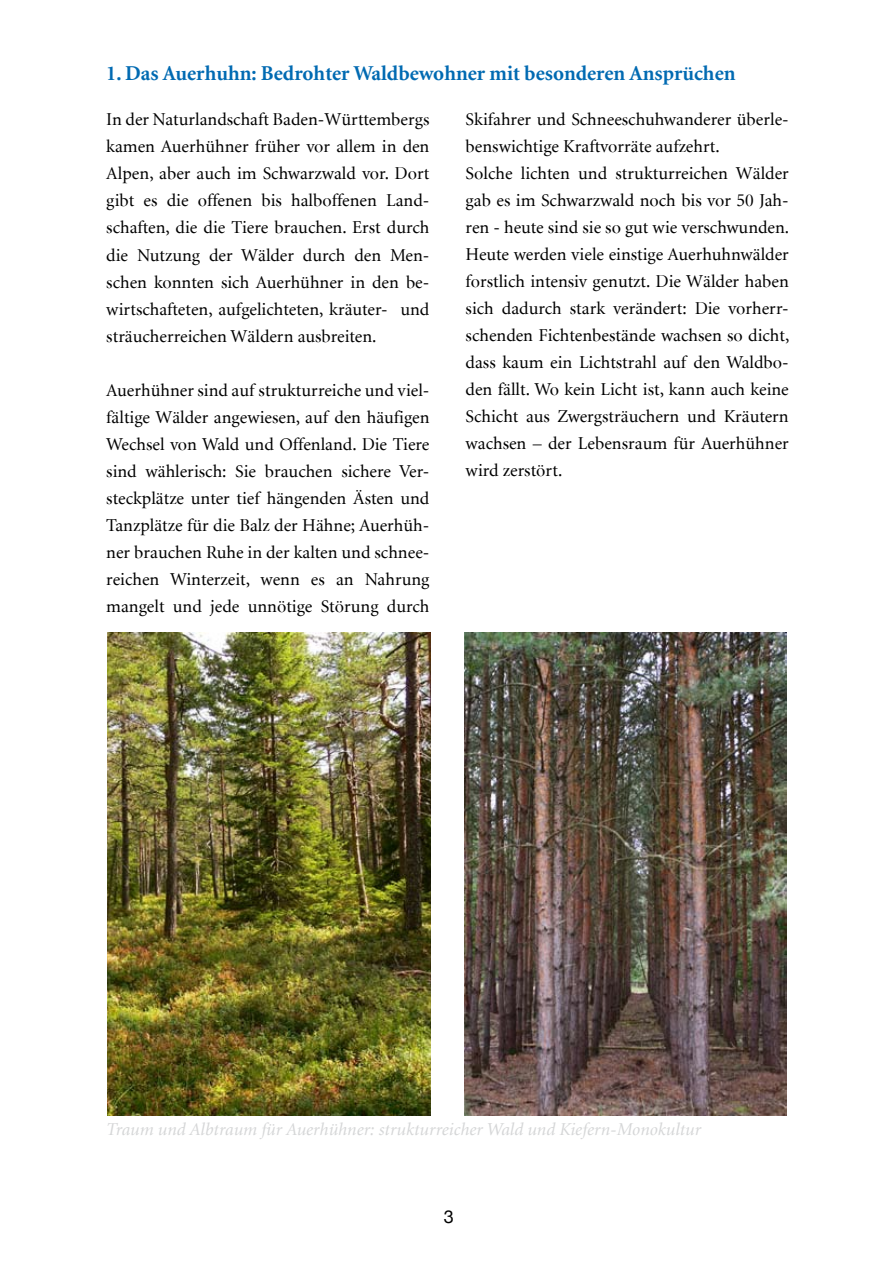
<style>
.page{position:relative;width:893px;height:1263px;background:#fff}
.page>*{position:absolute;margin:0;border:0;box-sizing:border-box;transform-origin:0 0}
.t1{font:700 21px "Minion";color:#006ab2}
.t2{font:18px/27px "Minion";color:#000;text-align:justify}
.t3{font:italic 18px "Minion";color:#d5d6d7}
.t4{font:18px "Helvetica Neue";color:#000}
</style>
<div class="page">
<img style="left:464px;top:632px;width:323px;height:484px">
<img style="left:107px;top:632px;width:324px;height:484px">
<p class="t1" style="left:106px;top:62px;width:631px">1. Das Auerhuhn: Bedrohter Waldbewohner mit besonderen Ansprüchen</p>
<p class="t2" style="left:106px;top:107px;width:325px">In der Naturlandschaft Baden-Württembergs kamen Auerhühner früher vor allem in den Alpen, aber auch im Schwarzwald vor. Dort gibt es die offenen bis halboffenen Land&shy;schaften, die die Tiere brauchen. Erst durch die Nutzung der Wälder durch den Men&shy;schen konnten sich Auerhühner in den be&shy;wirtschafteten, aufgelichteten, kräuter- und sträucherreichen Wäldern ausbreiten.</p>
<p class="t2" style="left:106px;top:377px;width:325px">Auerhühner sind auf strukturreiche und viel&shy;fältige Wälder angewiesen, auf den häufigen Wechsel von Wald und Offenland. Die Tiere sind wählerisch: Sie brauchen sichere Ver&shy;steckplätze unter tief hängenden Ästen und Tanzplätze für die Balz der Hähne; Auerhüh&shy;ner brauchen Ruhe in der kalten und schnee&shy;reichen Winterzeit, wenn es an Nahrung mangelt und jede unnötige Störung durch</p>
<p class="t2" style="left:466px;top:106px;width:325px;text-align:left">Skifahrer und Schneeschuhwanderer überle&shy;benswichtige Kraftvorräte aufzehrt.<br>Solche lichten und strukturreichen Wälder gab es im Schwarzwald noch bis vor 50 Jah&shy;ren - heute sind sie so gut wie verschwunden.<br>Heute werden viele einstige Auerhuhnwälder forstlich intensiv genutzt. Die Wälder haben sich dadurch stark verändert: Die vorherr&shy;schenden Fichtenbestände wachsen so dicht, dass kaum ein Lichtstrahl auf den Waldbo&shy;den fällt. Wo kein Licht ist, kann auch keine Schicht aus Zwergsträuchern und Kräutern wachsen – der Lebensraum für Auerhühner wird zerstört.</p>
<p class="t3" style="left:106px;top:1120px;width:596px">Traum und Albtraum für Auerhühner: strukturreicher Wald und Kiefern-Monokultur</p>
<p class="t4" style="left:444px;top:1206px;width:12px">3</p>
</div>
